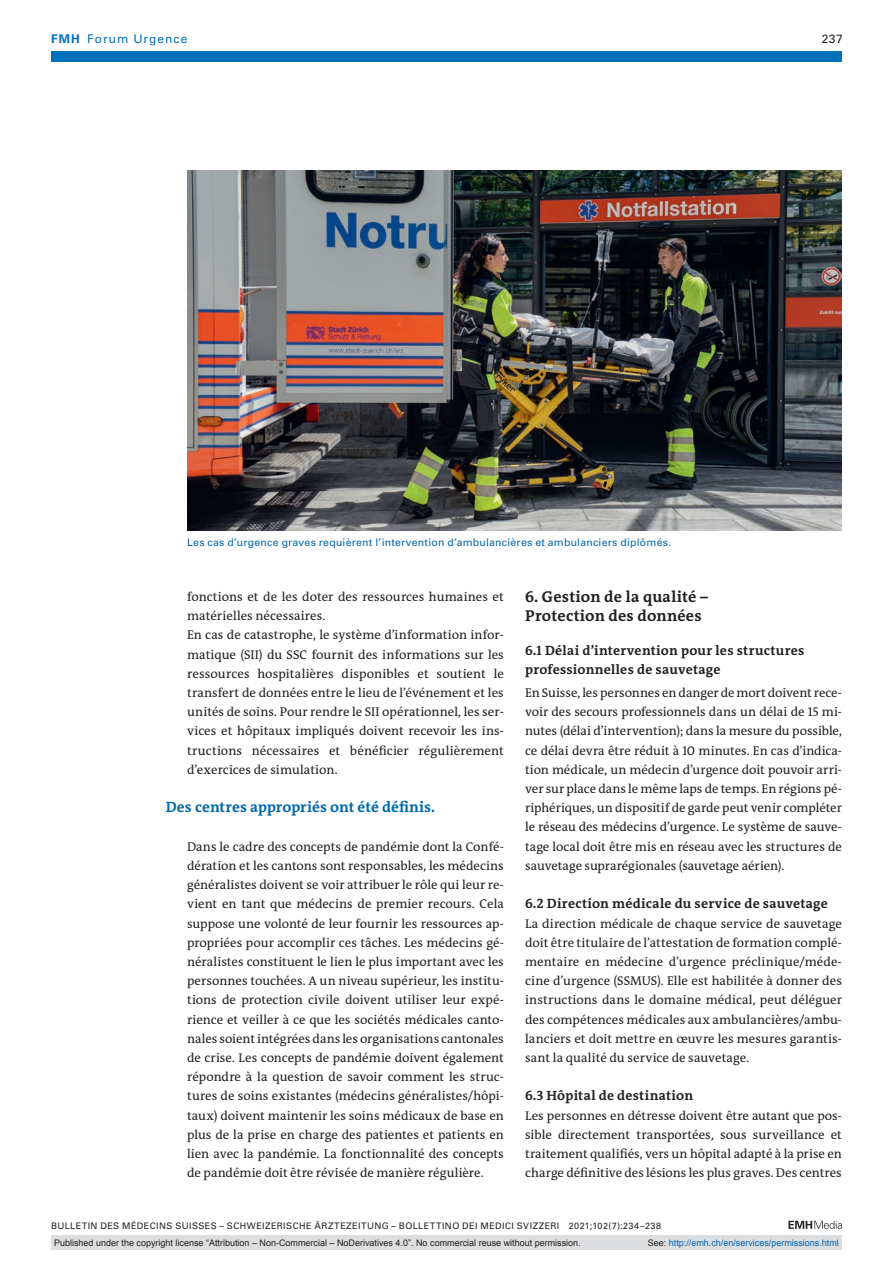
<style>
.page{position:relative;width:893px;height:1263px;background:#fff}
.page>*{position:absolute;margin:0;border:0;box-sizing:border-box;transform-origin:0 0}
.section-h1{font:700 15.75px/19.2px "The Antiqua B W7";letter-spacing:.01em;color:#231f20}
.catchwords{font:700 15px "The Antiqua B W7";letter-spacing:.005em;color:#0067aa}
.section-h2{font:700 13.5px/19.2px "The Antiqua B W7";letter-spacing:.02em;color:#231f20}
.section-pn{font:12.75px/19.2px "The Antiqua B W5 Plain";color:#231f20;text-align:justify}
.t1{font:12px "Univers LT Std";letter-spacing:.085em;color:#0072bc}
.t2{font:12px "Univers LT Std";color:#231f20}
.fig-caption{font:10.5px "Univers LT Std";letter-spacing:.02em;color:#0067aa}
.t3{font:9px "Arial";color:#231f20}
.t4{font:9px "Univers LT Std";letter-spacing:.05em;color:#231f20}
.t5{font:9px "Arial";color:#0066b3}
.s1{font-weight:700}
.s2{color:#231f20}
</style>
<div class="page">
<svg style="left:788px;top:1221px;width:54px;height:8px"></svg>
<img style="left:187px;top:170px;width:655px;height:360px">
<div style="left:51px;top:51px;width:791px;height:11px;background:#0072bc"></div>
<div style="left:51px;top:1235px;width:791px;height:15px;background:#dcdddf"></div>
<p class="t1" style="left:51px;top:31px;width:138px"><span class="s1">FMH</span> Forum Urgence</p>
<p class="t2" style="left:822px;top:31px;width:23px">237</p>
<p class="fig-caption" style="left:187px;top:536px;width:486px">Les cas d’urgence graves requièrent l’intervention d’ambulancières et ambulanciers diplômés.</p>
<p class="section-pn" style="left:187px;top:587px;width:318px">fonctions et de les doter des ressources humaines et matérielles nécessaires.</p>
<p class="section-pn" style="left:187px;top:626px;width:318px">En cas de catastrophe, le système d’information infor&shy;matique (SII) du SSC fournit des informations sur les ressources hospitalières disponibles et soutient le transfert de données entre le lieu de l’événement et les unités de soins. Pour rendre le SII opérationnel, les ser&shy;vices et hôpitaux impliqués doivent recevoir les ins&shy;tructions nécessaires et bénéficier régulièrement d’exercices de simulation.</p>
<p class="catchwords" style="left:166px;top:797px;width:271px">Des centres appropriés ont été définis.</p>
<p class="section-pn" style="left:187px;top:837px;width:318px">Dans le cadre des concepts de pandémie dont la Confé&shy;dération et les cantons sont responsables, les médecins généralistes doivent se voir attribuer le rôle qui leur re&shy;vient en tant que médecins de premier recours. Cela suppose une volonté de leur fournir les ressources ap&shy;propriées pour accomplir ces tâches. Les médecins gé&shy;néralistes constituent le lien le plus important avec les personnes touchées. A un niveau supérieur, les institu&shy;tions de protection civile doivent utiliser leur expé&shy;rience et veiller à ce que les sociétés médicales canto&shy;nales soient intégrées dans les organisations cantonales de crise. Les concepts de pandémie doivent également répondre à la question de savoir comment les struc&shy;tures de soins existantes (médecins généralistes/hôpi&shy;taux) doivent maintenir les soins médicaux de base en plus de la prise en charge des patientes et patients en lien avec la pandémie. La fonctionnalité des concepts de pandémie doit être révisée de manière régulière.</p>
<p class="section-h1" style="left:525px;top:587px;width:184px">6. Gestion de la qualité –<br>Protection des données</p>
<p class="section-h2" style="left:525px;top:641px;width:281px">6.1 Délai d’intervention pour les structures professionnelles de sauvetage</p>
<p class="section-pn" style="left:525px;top:683px;width:318px">En Suisse, les personnes en danger de mort doivent rece&shy;voir des secours professionnels dans un délai de 15 mi&shy;nutes (délai d’intervention); dans la mesure du possible, ce délai devra être réduit à 10 minutes. En cas d’indica&shy;tion médicale, un médecin d’urgence doit pouvoir arri&shy;ver sur place dans le même laps de temps. En régions pé&shy;riphériques, un dispositif de garde peut venir compléter le réseau des médecins d’urgence. Le système de sauve&shy;tage local doit être mis en réseau avec les structures de sauvetage suprarégionales (sauvetage aérien).</p>
<p class="section-h2" style="left:525px;top:894px;width:304px">6.2 Direction médicale du service de sauvetage</p>
<p class="section-pn" style="left:525px;top:914px;width:318px">La direction médicale de chaque service de sauvetage doit être titulaire de l’attestation de formation complé&shy;mentaire en médecine d’urgence préclinique/méde&shy;cine d’urgence (SSMUS). Elle est habilitée à donner des instructions dans le domaine médical, peut déléguer des compétences médicales aux ambulancières/ambu&shy;lanciers et doit mettre en œuvre les mesures garantis&shy;sant la qualité du service de sauvetage.</p>
<p class="section-h2" style="left:525px;top:1086px;width:169px">6.3 Hôpital de destination</p>
<p class="section-pn" style="left:525px;top:1106px;width:318px">Les personnes en détresse doivent être autant que pos&shy;sible directement transportées, sous surveillance et traitement qualifiés, vers un hôpital adapté à la prise en charge définitive des lésions les plus graves. Des centres</p>
<p class="t4" style="left:51px;top:1220px;width:611px">BULLETIN DES MÉDECINS SUISSES – SCHWEIZERISCHE ÄRZTEZEITUNG – BOLLETTINO DEI MEDICI SVIZZERI 2021;102(7):234–238</p>
<p class="t3" style="left:54px;top:1237px;width:528px">Published under the copyright license “Attribution – Non-Commercial – NoDerivatives 4.0”. No commercial reuse without permission.</p>
<p class="t5" style="left:648px;top:1237px;width:193px"><span class="s2">See:</span> http://emh.ch/en/services/permissions.html</p>
</div>
